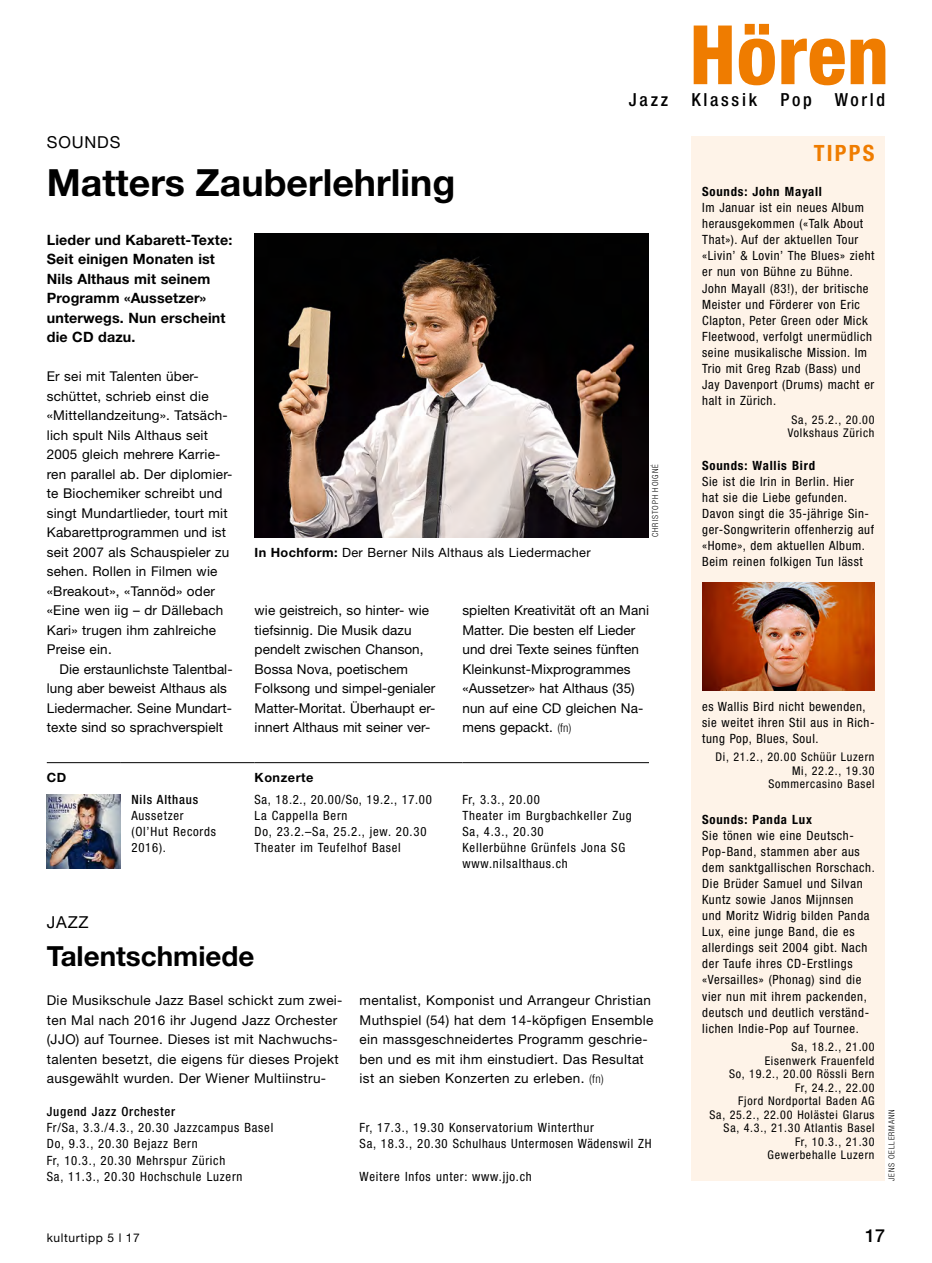
<style>
.page{position:relative;width:932px;height:1263px;background:#fff}
.page>*{position:absolute;margin:0;border:0;box-sizing:border-box;transform-origin:0 0}
._030_KU_Kurzstoff_Ti{font:700 37.5px "Helvetica Neue LT Std";color:#000}
._031_KU_Kurzstoff_Ti{font:700 27.75px "Helvetica Neue LT Std";color:#000}
._060_KU_Kasten_Dachz{font:700 condensed 22.5px "Helvetica Neue LT Std";letter-spacing:.1em;color:#ef7c00}
._011_KU_Rubrikuntert{font:500 condensed 18px "Helvetica Neue LT Std";letter-spacing:.15em;color:#000}
._001_KU_Pagina{font:500 18px "Helvetica Neue LT Std";color:#000}
._020_KU_Dachzeile_Ar{font:16.5px "Helvetica Neue LT Std";letter-spacing:.05em;color:#000}
._033_KU_Vorspann_Kur{font:700 14.25px/19.5px "Helvetica Neue LT Std";letter-spacing:.01em;color:#000}
._034_KU_Kurzstoff_Te{font:13.5px/19.5px "Helvetica Neue LT Std";letter-spacing:.025em;color:#000}
._035_KU_Kurzstoff_Te{font:13.5px/19.5px "Helvetica Neue LT Std";letter-spacing:.005em;color:#000}
._066_KU_TIPP-Kasten{font:condensed 12.75px/16px "Helvetica Neue LT Std";letter-spacing:.045em;color:#000}
._066_KU_Kasten_Text{font:condensed 12.75px/16.2px "Helvetica Neue LT Std";letter-spacing:.06em;color:#000}
._064_KU_TIPP-Kasten{font:700 condensed 12.75px "Helvetica Neue LT Std";letter-spacing:.06em;color:#000}
._070_KU_Bilduntersch{font:12.75px "Helvetica Neue LT Std";letter-spacing:.025em;color:#000}
._065_Ku_Kasten_Zwiti{font:500 condensed 12.75px "Helvetica Neue LT Std";letter-spacing:.06em;color:#000}
._063_KU_Kasten_Titel{font:700 12.75px "Helvetica Neue LT Std";letter-spacing:.04em;color:#000}
._069_KU_TIPP-Kasten{font:condensed 12px/13.5px "Helvetica Neue LT Std";letter-spacing:.06em;color:#000;text-align:right}
._002_KU_Fusszeile{font:12px "Helvetica Neue LT Std";letter-spacing:.05em;color:#000}
._071_KU_Fotobyline_5{font:300 condensed 8.25px "Helvetica Neue LT Std";letter-spacing:.115em;color:#000}
.s1{font-weight:700}
.s2{font-weight:300;font-stretch:condensed;font-size:12px}
</style>
<div class="page">
<img style="left:254px;top:234px;width:394px;height:303px">
<svg style="left:693px;top:24px;width:192px;height:61px"></svg>
<div style="left:691px;top:136px;width:193px;height:1045px;background:#fef3e8"></div>
<img style="left:702px;top:582px;width:172px;height:108px">
<hr style="left:47px;top:762px;width:74px;height:1px;background:#000">
<hr style="left:121px;top:762px;width:133px;height:1px;background:#000">
<hr style="left:254px;top:762px;width:208px;height:1px;background:#000">
<hr style="left:462px;top:762px;width:186px;height:1px;background:#000">
<img style="left:47px;top:794px;width:74px;height:74px">
<p class="_011_KU_Rubrikuntert" style="left:628px;top:89px;width:41px">Jazz</p>
<p class="_011_KU_Rubrikuntert" style="left:691px;top:89px;width:67px">Klassik</p>
<p class="_011_KU_Rubrikuntert" style="left:780px;top:89px;width:33px">Pop</p>
<p class="_011_KU_Rubrikuntert" style="left:834px;top:89px;width:52px">World</p>
<p class="_020_KU_Dachzeile_Ar" style="left:47px;top:132px;width:75px">SOUNDS</p>
<p class="_030_KU_Kurzstoff_Ti" style="left:47px;top:159px;width:410px">Matters Zauberlehrling</p>
<p class="_033_KU_Vorspann_Kur" style="left:47px;top:229px;width:187px">Lieder und Kabarett-Texte:<br>Seit einigen Monaten ist<br>Nils Althaus mit seinem<br>Programm «Aussetzer» unterwegs. Nun erscheint die CD dazu.</p>
<p class="_034_KU_Kurzstoff_Te" style="left:47px;top:366px;width:187px">Er sei mit Talenten über&shy;schüttet, schrieb einst die «Mittellandzeitung». Tatsäch&shy;lich spult Nils Althaus seit<br>2005 gleich mehrere Karrie&shy;ren parallel ab. Der diplomier&shy;te Biochemiker schreibt und singt Mundartlieder, tourt mit<br>Kabarettprogrammen und ist seit 2007 als Schauspieler zu sehen. Rollen in Filmen wie «Breakout», «Tannöd» oder «Eine wen iig – dr Dällebach<br>Kari» trugen ihm zahlreiche<br>Preise ein.</p>
<p class="_035_KU_Kurzstoff_Te" style="left:47px;top:659px;width:187px;text-indent:13px">Die erstaunlichste Talentbal&shy;lung aber beweist Althaus als<br>Liedermacher. Seine Mundart&shy;texte sind so sprachverspielt</p>
<p class="_071_KU_Fotobyline_5" style="left:650px;top:537px;width:74px;rotate:-90deg">CHRISTOPH HOIGNÉ</p>
<p class="_070_KU_Bilduntersch" style="left:254px;top:544px;width:337px"><span class="s1">In Hochform:</span> Der Berner Nils Althaus als Liedermacher</p>
<p class="_035_KU_Kurzstoff_Te" style="left:254px;top:600px;width:182px">wie geistreich, so hinter- wie tiefsinnig. Die Musik dazu pendelt zwischen Chanson,<br>Bossa Nova, poetischem<br>Folksong und simpel-genialer<br>Matter-Moritat. Überhaupt er&shy;innert Althaus mit seiner ver-</p>
<p class="_035_KU_Kurzstoff_Te" style="left:462px;top:600px;width:188px">spielten Kreativität oft an Mani<br>Matter. Die besten elf Lieder und drei Texte seines fünften<br>Kleinkunst-Mixprogrammes «Aussetzer» hat Althaus (35) nun auf eine CD gleichen Na&shy;mens gepackt. <span class="s2">(fn)</span></p>
<p class="_063_KU_Kasten_Titel" style="left:47px;top:770px;width:21px">CD</p>
<p class="_063_KU_Kasten_Titel" style="left:254px;top:770px;width:60px">Konzerte</p>
<p class="_065_Ku_Kasten_Zwiti" style="left:131px;top:791px;width:68px">Nils Althaus</p>
<p class="_066_KU_Kasten_Text" style="left:131px;top:807px;width:86px">Aussetzer (Ol’Hut Records<br>2016).</p>
<p class="_066_KU_Kasten_Text" style="left:254px;top:791px;width:179px">Sa, 18.2., 20.00/So, 19.2., 17.00<br>La Cappella Bern</p>
<p class="_066_KU_Kasten_Text" style="left:254px;top:823px;width:173px">Do, 23.2.–Sa, 25.2., jew. 20.30<br>Theater im Teufelhof Basel</p>
<p class="_066_KU_Kasten_Text" style="left:462px;top:791px;width:171px">Fr, 3.3., 20.00<br>Theater im Burgbachkeller Zug</p>
<p class="_066_KU_Kasten_Text" style="left:462px;top:823px;width:164px">Sa, 4.3., 20.30<br>Kellerbühne Grünfels Jona SG</p>
<p class="_066_KU_Kasten_Text" style="left:462px;top:855px;width:107px">www.nilsalthaus.ch</p>
<p class="_020_KU_Dachzeile_Ar" style="left:47px;top:912px;width:43px">JAZZ</p>
<p class="_031_KU_Kurzstoff_Ti" style="left:47px;top:939px;width:209px">Talentschmiede</p>
<p class="_034_KU_Kurzstoff_Te" style="left:47px;top:990px;width:297px">Die Musikschule Jazz Basel schickt zum zwei&shy;ten Mal nach 2016 ihr Jugend Jazz Orchester (JJO) auf Tournee. Dieses ist mit Nachwuchs&shy;talenten besetzt, die eigens für dieses Projekt ausgewählt wurden. Der Wiener Multiinstru-</p>
<p class="_034_KU_Kurzstoff_Te" style="left:359px;top:990px;width:295px">mentalist, Komponist und Arrangeur Christian Muthspiel (54) hat dem 14-köpfigen Ensemble ein massgeschneidertes Programm geschrie&shy;ben und es mit ihm einstudiert. Das Resultat ist an sieben Konzerten zu erleben. <span class="s2">(fn)</span></p>
<p class="_065_Ku_Kasten_Zwiti" style="left:47px;top:1104px;width:130px">Jugend Jazz Orchester</p>
<p class="_066_KU_Kasten_Text" style="left:47px;top:1119px;width:228px">Fr/Sa, 3.3./4.3., 20.30 Jazzcampus Basel</p>
<p class="_066_KU_Kasten_Text" style="left:47px;top:1136px;width:152px">Do, 9.3., 20.30 Bejazz Bern</p>
<p class="_066_KU_Kasten_Text" style="left:47px;top:1152px;width:180px">Fr, 10.3., 20.30 Mehrspur Zürich</p>
<p class="_066_KU_Kasten_Text" style="left:47px;top:1168px;width:197px">Sa, 11.3., 20.30 Hochschule Luzern</p>
<p class="_066_KU_Kasten_Text" style="left:359px;top:1119px;width:236px">Fr, 17.3., 19.30 Konservatorium Winterthur</p>
<p class="_066_KU_Kasten_Text" style="left:359px;top:1136px;width:293px">Sa, 18.3., 20.30 Schulhaus Untermosen Wädenswil ZH</p>
<p class="_066_KU_Kasten_Text" style="left:359px;top:1168px;width:174px">Weitere Infos unter: www.jjo.ch</p>
<p class="_060_KU_Kasten_Dachz" style="left:813px;top:139px;width:62px">TIPPS</p>
<p class="_064_KU_TIPP-Kasten" style="left:702px;top:184px;width:121px">Sounds: John Mayall</p>
<p class="_066_KU_TIPP-Kasten" style="left:702px;top:199px;width:174px">Im Januar ist ein neues Album herausgekommen («Talk About<br>That»). Auf der aktuellen Tour «Livin’ &amp; Lovin’ The Blues» zieht er nun von Bühne zu Bühne.<br>John Mayall (83!), der britische<br>Meister und Förderer von Eric<br>Clapton, Peter Green oder Mick<br>Fleetwood, verfolgt unermüdlich seine musikalische Mission. Im<br>Trio mit Greg Rzab (Bass) und<br>Jay Davenport (Drums) macht er halt in Zürich.</p>
<p class="_069_KU_TIPP-Kasten" style="left:787px;top:412px;width:88px;text-align:center">Sa, 25.2., 20.00<br>Volkshaus Zürich</p>
<p class="_064_KU_TIPP-Kasten" style="left:702px;top:457px;width:114px">Sounds: Wallis Bird</p>
<p class="_066_KU_TIPP-Kasten" style="left:702px;top:473px;width:173px">Sie ist die Irin in Berlin. Hier<br>hat sie die Liebe gefunden.<br>Davon singt die 35-jährige Sin&shy;ger-Songwriterin offenherzig auf «Home», dem aktuellen Album.<br>Beim reinen folkigen Tun lässt</p>
<p class="_066_KU_TIPP-Kasten" style="left:702px;top:698px;width:174px">es Wallis Bird nicht bewenden, sie weitet ihren Stil aus in Rich&shy;tung Pop, Blues, Soul.</p>
<p class="_069_KU_TIPP-Kasten" style="left:715px;top:750px;width:160px">Di, 21.2., 20.00 Schüür Luzern<br>Mi, 22.2., 19.30<br>Sommercasino Basel</p>
<p class="_064_KU_TIPP-Kasten" style="left:702px;top:811px;width:111px">Sounds: Panda Lux</p>
<p class="_066_KU_TIPP-Kasten" style="left:702px;top:827px;width:174px">Sie tönen wie eine Deutsch-<br>Pop-Band, stammen aber aus dem sanktgallischen Rorschach.<br>Die Brüder Samuel und Silvan<br>Kuntz sowie Janos Mijnnsen und Moritz Widrig bilden Panda<br>Lux, eine junge Band, die es allerdings seit 2004 gibt. Nach der Taufe ihres CD-Erstlings «Versailles» (Phonag) sind die vier nun mit ihrem packenden, deutsch und deutlich verständ&shy;lichen Indie-Pop auf Tournee.</p>
<p class="_069_KU_TIPP-Kasten" style="left:709px;top:1040px;width:166px">Sa, 18.2., 21.00<br>Eisenwerk Frauenfeld<br>So, 19.2., 20.00 Rössli Bern<br>Fr, 24.2., 22.00<br>Fjord Nordportal Baden AG<br>Sa, 25.2., 22.00 Holästei Glarus<br>Sa, 4.3., 21.30 Atlantis Basel<br>Fr, 10.3., 21.30<br>Gewerbehalle Luzern</p>
<p class="_071_KU_Fotobyline_5" style="left:886px;top:1181px;width:73px;rotate:-90deg">JENS OELLERMANN</p>
<p class="_002_KU_Fusszeile" style="left:47px;top:1230px;width:94px">kulturtipp 5 l 17</p>
<p class="_001_KU_Pagina" style="left:864px;top:1224px;width:22px">17</p>
</div>
